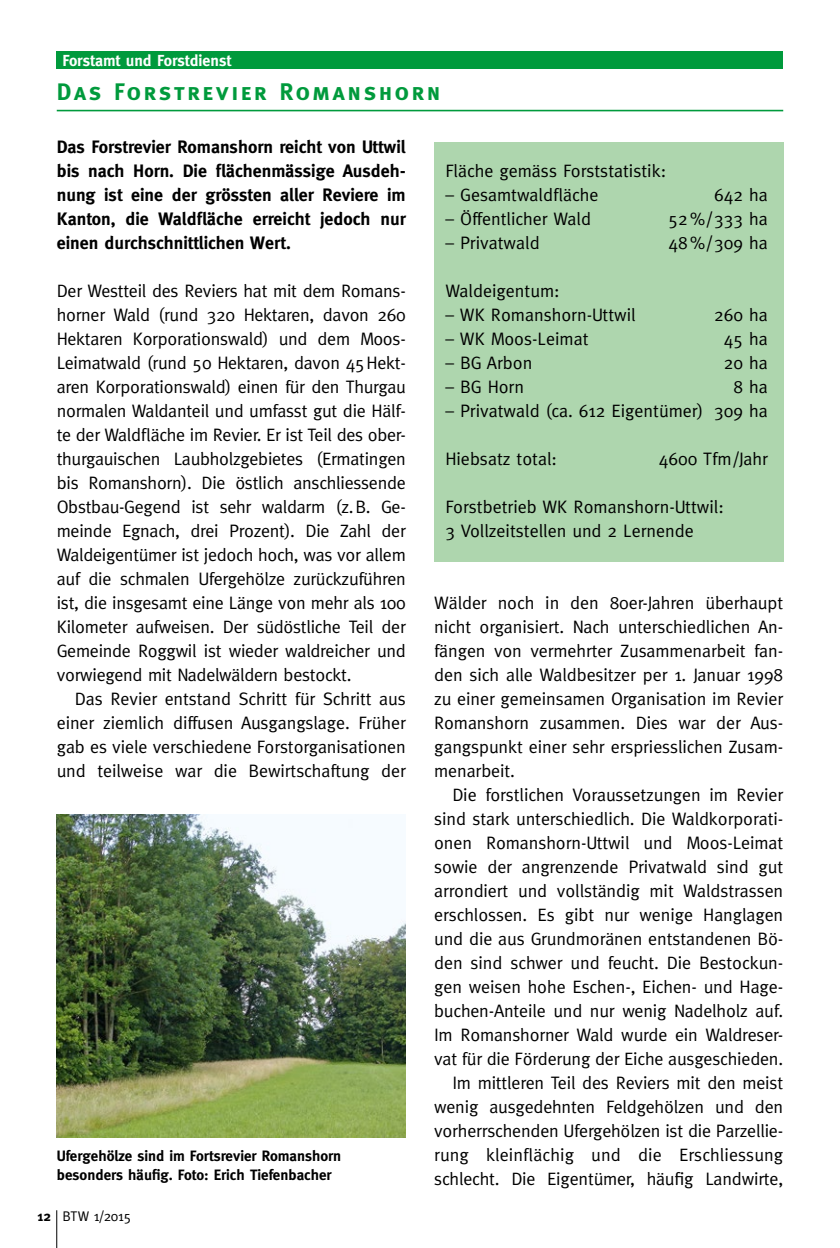
<style>
.page{position:relative;width:840px;height:1248px;background:#fff}
.page>*{position:absolute;margin:0;border:0;box-sizing:border-box;transform-origin:0 0}
.t1{font:24px "Meta Bold Caps";letter-spacing:.1em;color:#009a3c}
.t2{font:18px/24px "Meta";letter-spacing:-.005em;color:#000;text-align:justify}
.t3{font:700 18px/24px "Meta";color:#000;text-align:justify}
.t4{font:700 16px "Meta";color:#fff}
.t5{font:700 15px/18px "Meta";color:#000}
.t6{font:14px "Meta";letter-spacing:-.01em;color:#000}
.s1{font-weight:700}
</style>
<div class="page">
<hr style="left:56px;top:1210px;width:1px;height:37px;background:#000">
<div style="left:57px;top:51px;width:725px;height:17px;background:#009a3c"></div>
<hr style="left:57px;top:110px;width:725px;height:1px;background:#009a3c">
<div style="left:434px;top:142px;width:348px;height:419px;background:#aed6ae"></div>
<img style="left:57px;top:814px;width:348px;height:323px">
<p class="t4" style="left:62px;top:51px;width:170px">Forstamt und Forstdienst</p>
<h1 class="t1" style="left:57px;top:77px;width:385px">Das Forstrevier Romanshorn</h1>
<p class="t3" style="left:57px;top:134px;width:350px">Das Forstrevier Romanshorn reicht von Uttwil bis nach Horn. Die flächenmässige Ausdeh&shy;nung ist eine der grössten aller Reviere im Kanton, die Waldfläche erreicht jedoch nur einen durchschnittlichen Wert.</p>
<p class="t2" style="left:57px;top:278px;width:350px">Der Westteil des Reviers hat mit dem Romans&shy;horner Wald (rund 320 Hektaren, davon 260<br>Hektaren Korporationswald) und dem Moos-Leimatwald (rund 50 Hektaren, davon 45Hekt&shy;aren Korporationswald) einen für den Thurgau normalen Waldanteil und umfasst gut die Hälf&shy;te der Waldfläche im Revier. Er ist Teil des ober&shy;thurgauischen Laubholzgebietes (Ermatingen bis Romanshorn). Die östlich anschliessende Obstbau-Gegend ist sehr waldarm (z.B. Ge&shy;meinde Egnach, drei Prozent). Die Zahl der Waldeigentümer ist jedoch hoch, was vor allem auf die schmalen Ufergehölze zurückzuführen ist, die insgesamt eine Länge von mehr als 100<br>Kilometer aufweisen. Der südöstliche Teil der Gemeinde Roggwil ist wieder waldreicher und vorwiegend mit Nadelwäldern bestockt.</p>
<p class="t2" style="left:57px;top:686px;width:350px;text-indent:18px">Das Revier entstand Schritt für Schritt aus einer ziemlich diffusen Ausgangslage. Früher gab es viele verschiedene Forstorganisationen und teilweise war die Bewirtschaftung der</p>
<p class="t2" style="left:445px;top:158px;width:222px">Fläche gemäss Forststatistik:</p>
<p class="t2" style="left:445px;top:182px;width:154px">– Gesamtwaldfläche</p>
<p class="t2" style="left:714px;top:182px;width:55px">642 ha</p>
<p class="t2" style="left:445px;top:206px;width:147px">– Öffentlicher Wald</p>
<p class="t2" style="left:668px;top:206px;width:101px">52%/333 ha</p>
<p class="t2" style="left:445px;top:230px;width:96px">– Privatwald</p>
<p class="t2" style="left:668px;top:230px;width:101px">48%/309 ha</p>
<p class="t2" style="left:445px;top:278px;width:115px">Waldeigentum:</p>
<p class="t2" style="left:445px;top:302px;width:192px">– WK Romanshorn-Uttwil</p>
<p class="t2" style="left:714px;top:302px;width:55px">260 ha</p>
<p class="t2" style="left:445px;top:326px;width:144px">– WK Moos-Leimat</p>
<p class="t2" style="left:723px;top:326px;width:45px">45 ha</p>
<p class="t2" style="left:445px;top:350px;width:88px">– BG Arbon</p>
<p class="t2" style="left:723px;top:350px;width:45px">20 ha</p>
<p class="t2" style="left:445px;top:374px;width:80px">– BG Horn</p>
<p class="t2" style="left:733px;top:374px;width:36px">8 ha</p>
<p class="t2" style="left:445px;top:398px;width:324px">– Privatwald (ca. 612 Eigentümer) 309 ha</p>
<p class="t2" style="left:445px;top:446px;width:113px">Hiebsatz total:</p>
<p class="t2" style="left:658px;top:446px;width:110px">4600 Tfm/Jahr</p>
<p class="t2" style="left:445px;top:494px;width:280px">Forstbetrieb WK Romanshorn-Uttwil:<br>3 Vollzeitstellen und 2 Lernende</p>
<p class="t2" style="left:434px;top:590px;width:350px">Wälder noch in den 80er-Jahren überhaupt nicht organisiert. Nach unterschiedlichen An&shy;fängen von vermehrter Zusammenarbeit fan&shy;den sich alle Waldbesitzer per 1. Januar 1998 zu einer gemeinsamen Organisation im Revier Romanshorn zusammen. Dies war der Aus&shy;gangspunkt einer sehr erspriesslichen Zusam&shy;menarbeit.</p>
<p class="t2" style="left:434px;top:782px;width:350px;text-align:right">Die forstlichen Voraussetzungen im Revier sind stark unterschiedlich. Die Waldkorporati&shy;onen Romanshorn-Uttwil und Moos-Leimat sowie der angrenzende Privatwald sind gut arrondiert und vollständig mit Waldstrassen erschlossen. Es gibt nur wenige Hanglagen und die aus Grundmoränen entstandenen Bö&shy;den sind schwer und feucht. Die Bestockun&shy;gen weisen hohe Eschen-, Eichen- und Hage&shy;buchen-Anteile und nur wenig Nadelholz auf.<br>Im Romanshorner Wald wurde ein Waldreser&shy;vat für die Förderung der Eiche ausgeschieden.<br>Im mittleren Teil des Reviers mit den meist wenig ausgedehnten Feldgehölzen und den vorherrschenden Ufergehölzen ist die Parzellie&shy;rung kleinflächig und die Erschliessung schlecht. Die Eigentümer, häufig Landwirte,</p>
<p class="t5" style="left:57px;top:1147px;width:286px">Ufergehölze sind im Fortsrevier Romanshorn besonders häufig. Foto: Erich Tiefenbacher</p>
<p class="t6" style="left:37px;top:1208px;width:95px"><span class="s1">12</span> BTW 1/2015</p>
</div>
